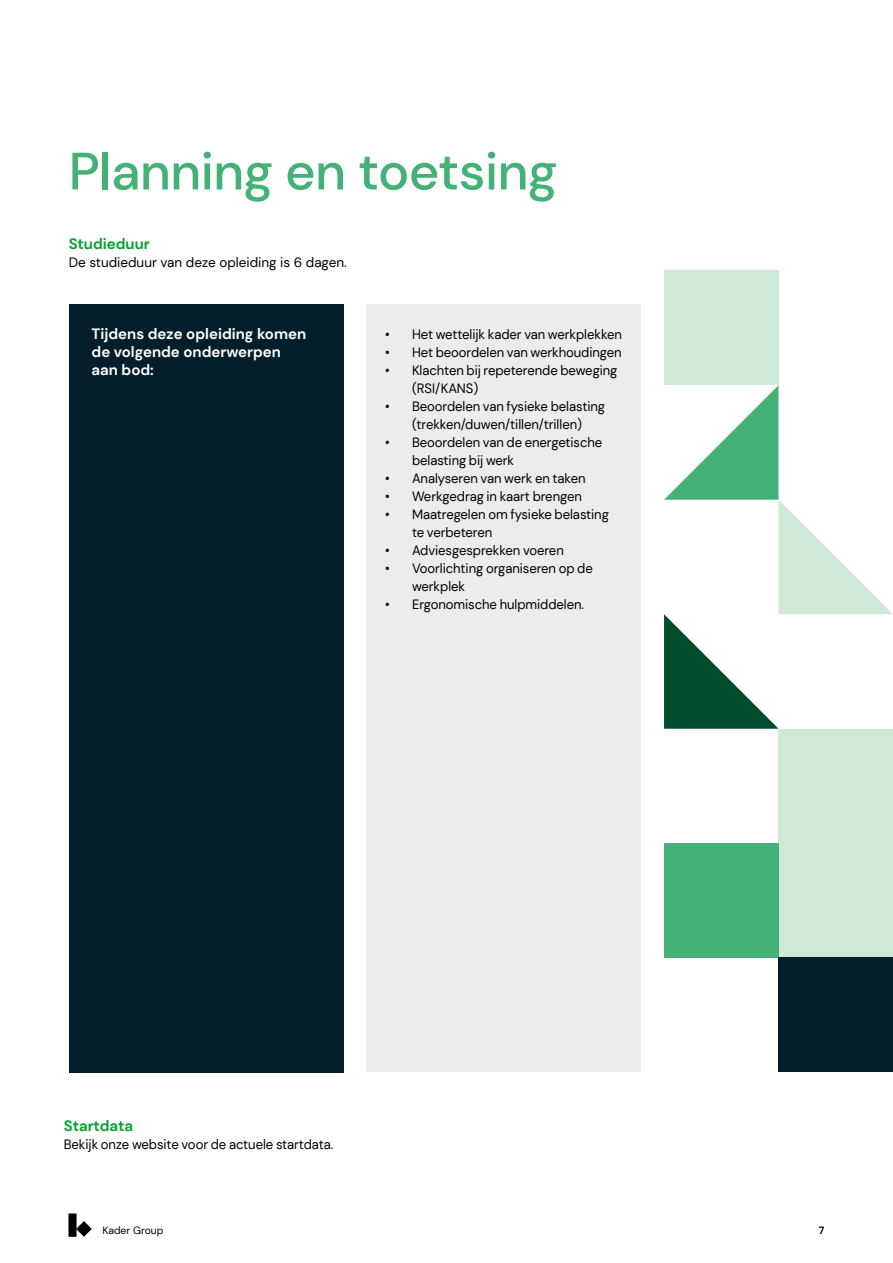
<style>
.page{position:relative;width:893px;height:1263px;background:#fff}
.page>*{position:absolute;margin:0;border:0;box-sizing:border-box;transform-origin:0 0}
.t1{font:500 52.5px "DM Sans";letter-spacing:-.01em;color:#44b276}
.t2{font:700 15px/18px "DM Sans";color:#fff}
.t3{font:700 15px "DM Sans";color:#00a32f}
.t4{font:13.5px/18px "DM Sans";letter-spacing:-.005em;color:#000}
.t5{font:10.5px "DM Sans";color:#000}
.t6{font:700 10.5px "DM Sans";color:#000}
</style>
<div class="page">
<div style="left:69px;top:304px;width:274px;height:768px;background:#041e2b"></div>
<div style="left:366px;top:304px;width:275px;height:767px;background:#ececec"></div>
<div style="left:778px;top:729px;width:115px;height:229px;background:#cfe8d7"></div>
<div style="left:664px;top:843px;width:114px;height:115px;background:#44b276"></div>
<div style="left:778px;top:958px;width:115px;height:114px;background:#041e2b"></div>
<div style="left:664px;top:271px;width:114px;height:114px;background:#cfe8d7"></div>
<svg style="left:664px;top:385px;width:229px;height:344px"></svg>
<svg style="left:69px;top:1214px;width:23px;height:22px"></svg>
<h1 class="t1" style="left:69px;top:138px;width:490px">Planning en toetsing</h1>
<p class="t3" style="left:69px;top:234px;width:83px">Studieduur</p>
<p class="t4" style="left:69px;top:253px;width:280px">De studieduur van deze opleiding is 6 dagen.</p>
<p class="t2" style="left:92px;top:324px;width:216px">Tijdens deze opleiding komen de volgende onderwerpen aan bod:</p>
<p class="t4" style="left:385px;top:325px;width:238px">• Het wettelijk kader van werkplekken</p>
<p class="t4" style="left:385px;top:343px;width:238px">• Het beoordelen van werkhoudingen</p>
<p class="t4" style="left:412px;top:361px;width:207px;text-indent:-27px">• Klachten bij repeterende beweging (RSI/KANS)</p>
<p class="t4" style="left:385px;top:397px;width:222px;text-align:center">• Beoordelen van fysieke belasting (trekken/duwen/tillen/trillen)</p>
<p class="t4" style="left:412px;top:433px;width:192px;text-indent:-27px">• Beoordelen van de energetische belasting bij werk</p>
<p class="t4" style="left:385px;top:469px;width:202px">• Analyseren van werk en taken</p>
<p class="t4" style="left:385px;top:487px;width:198px">• Werkgedrag in kaart brengen</p>
<p class="t4" style="left:412px;top:505px;width:198px;text-indent:-27px">• Maatregelen om fysieke belasting te verbeteren</p>
<p class="t4" style="left:385px;top:541px;width:180px">• Adviesgesprekken voeren</p>
<p class="t4" style="left:412px;top:559px;width:182px;text-indent:-27px">• Voorlichting organiseren op de werkplek</p>
<p class="t4" style="left:385px;top:595px;width:201px">• Ergonomische hulpmiddelen.</p>
<p class="t3" style="left:64px;top:1116px;width:71px">Startdata</p>
<p class="t4" style="left:64px;top:1135px;width:271px">Bekijk onze website voor de actuele startdata.</p>
<p class="t5" style="left:102px;top:1224px;width:63px">Kader Group</p>
<p class="t6" style="left:819px;top:1223px;width:7px">7</p>
</div>
